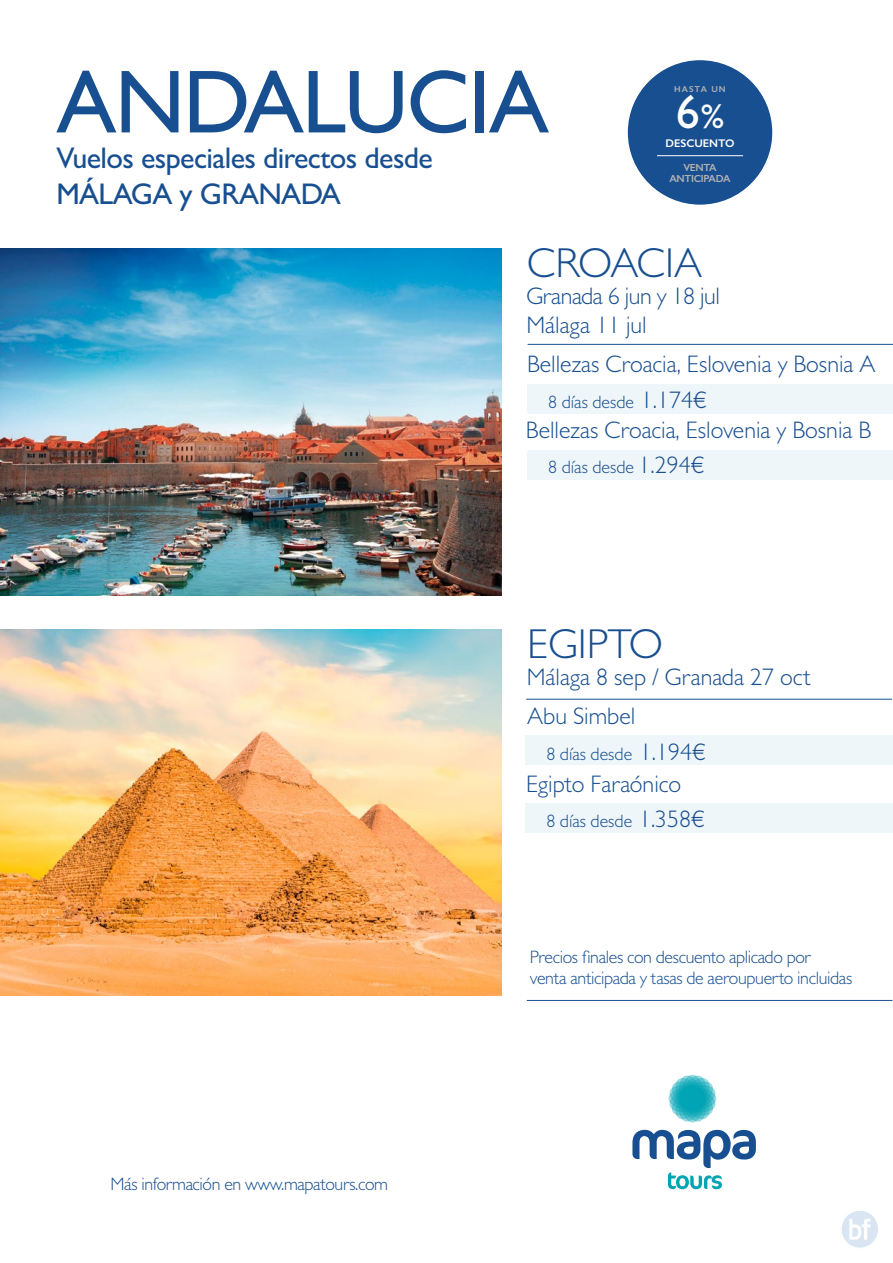
<style>
.page{position:relative;width:893px;height:1263px;background:#fff}
.page>*{position:absolute;margin:0;border:0;box-sizing:border-box;transform-origin:0 0}
.t1{font:500 90px "Gill Sans";letter-spacing:-.02em;color:#184f90}
.t2{font:500 48.15px "Gill Sans";color:#fff}
.t3{font:300 42px "Gill Sans";letter-spacing:-.02em;color:#184f90}
.t4{font:300 42px "Gill Sans";color:#184f90}
.t5{font:500 30px/36px "Gill Sans";letter-spacing:-.02em;color:#184f90}
.t6{font:300 24px "Gill Sans";color:#184f90}
.t7{font:300 24px/28.8px "Gill Sans";letter-spacing:-.02em;color:#184f90}
.t8{font:300 18px/21.6px "Gill Sans";letter-spacing:-.02em;color:#184f90}
.t9{font:300 18px "Gill Sans";color:#184f90}
.t10{font:600 11.1px "Gill Sans";color:#fff}
.t11{font:600 10.35px/10.4px "Gill Sans";letter-spacing:-.03em;color:#b3b2b2;text-align:center}
.t12{font:600 8.55px "Gill Sans";letter-spacing:.12em;color:#b3b2b2}
.s1{font-size:34.35px}
.s2{font-size:24px}
</style>
<div class="page">
<div style="left:680px;top:1075px;width:24px;height:47px;background:#9adae1;border-radius:50%"></div>
<svg style="left:669px;top:1075px;width:46px;height:46px"></svg>
<svg style="left:632px;top:1130px;width:124px;height:59px"></svg>
<img style="left:0;top:629px;width:502px;height:366px">
<hr style="left:527px;top:1000px;width:365px;height:1px;background:#184f90">
<hr style="left:526px;top:699px;width:366px;height:1px;background:#184f90">
<div style="left:525px;top:735px;width:367px;height:30px;background:#eff6f9"></div>
<div style="left:525px;top:803px;width:367px;height:30px;background:#eff6f9"></div>
<img style="left:0;top:249px;width:502px;height:346px">
<div style="left:627px;top:59px;width:146px;height:146px;background:#184f90;border-radius:50%"></div>
<hr style="left:657px;top:155px;width:86px;height:1px;background:#fff">
<div style="left:527px;top:384px;width:366px;height:30px;background:#eff6f9"></div>
<div style="left:527px;top:450px;width:366px;height:30px;background:#eff6f9"></div>
<hr style="left:528px;top:344px;width:365px;height:1px;background:#184f90">
<img style="left:841px;top:1211px;width:37px;height:37px">
<h1 class="t1" style="left:56px;top:49px;width:494px">ANDALUCIA</h1>
<h3 class="t5" style="left:56px;top:140px;width:378px">Vuelos especiales directos desde<br>MÁLAGA y GRANADA</h3>
<p class="t12" style="left:674px;top:83px;width:53px">HASTA UN</p>
<h2 class="t2" style="left:676px;top:84px;width:50px">6<span class="s1">%</span></h2>
<p class="t10" style="left:665px;top:136px;width:71px">DESCUENTO</p>
<p class="t11" style="left:669px;top:163px;width:63px">VENTA<br>ANTICIPADA</p>
<h3 class="t3" style="left:527px;top:238px;width:177px">CROACIA</h3>
<h3 class="t7" style="left:526px;top:282px;width:195px">Granada 6 jun y 18 jul<br>Málaga 11 jul</h3>
<h3 class="t6" style="left:527px;top:350px;width:350px">Bellezas Croacia, Eslovenia y Bosnia A</h3>
<p class="t9" style="left:548px;top:391px;width:160px">8 días desde <span class="s2">1.174€</span></p>
<h3 class="t6" style="left:526px;top:416px;width:347px">Bellezas Croacia, Eslovenia y Bosnia B</h3>
<p class="t9" style="left:548px;top:457px;width:157px">8 días desde <span class="s2">1.294€</span></p>
<h3 class="t4" style="left:527px;top:619px;width:137px">EGIPTO</h3>
<h3 class="t6" style="left:527px;top:663px;width:285px">Málaga 8 sep / Granada 27 oct</h3>
<h3 class="t6" style="left:527px;top:701px;width:110px">Abu Simbel</h3>
<p class="t9" style="left:546px;top:743px;width:160px">8 días desde <span class="s2">1.194€</span></p>
<h3 class="t6" style="left:526px;top:770px;width:157px">Egipto Faraónico</h3>
<p class="t9" style="left:546px;top:810px;width:160px">8 días desde <span class="s2">1.358€</span></p>
<p class="t8" style="left:111px;top:1173px;width:279px">Más información en www.mapatours.com</p>
<p class="t8" style="left:530px;top:946px;width:324px">Precios finales con descuento aplicado por venta anticipada y tasas de aeroupuerto incluidas</p>
</div>
